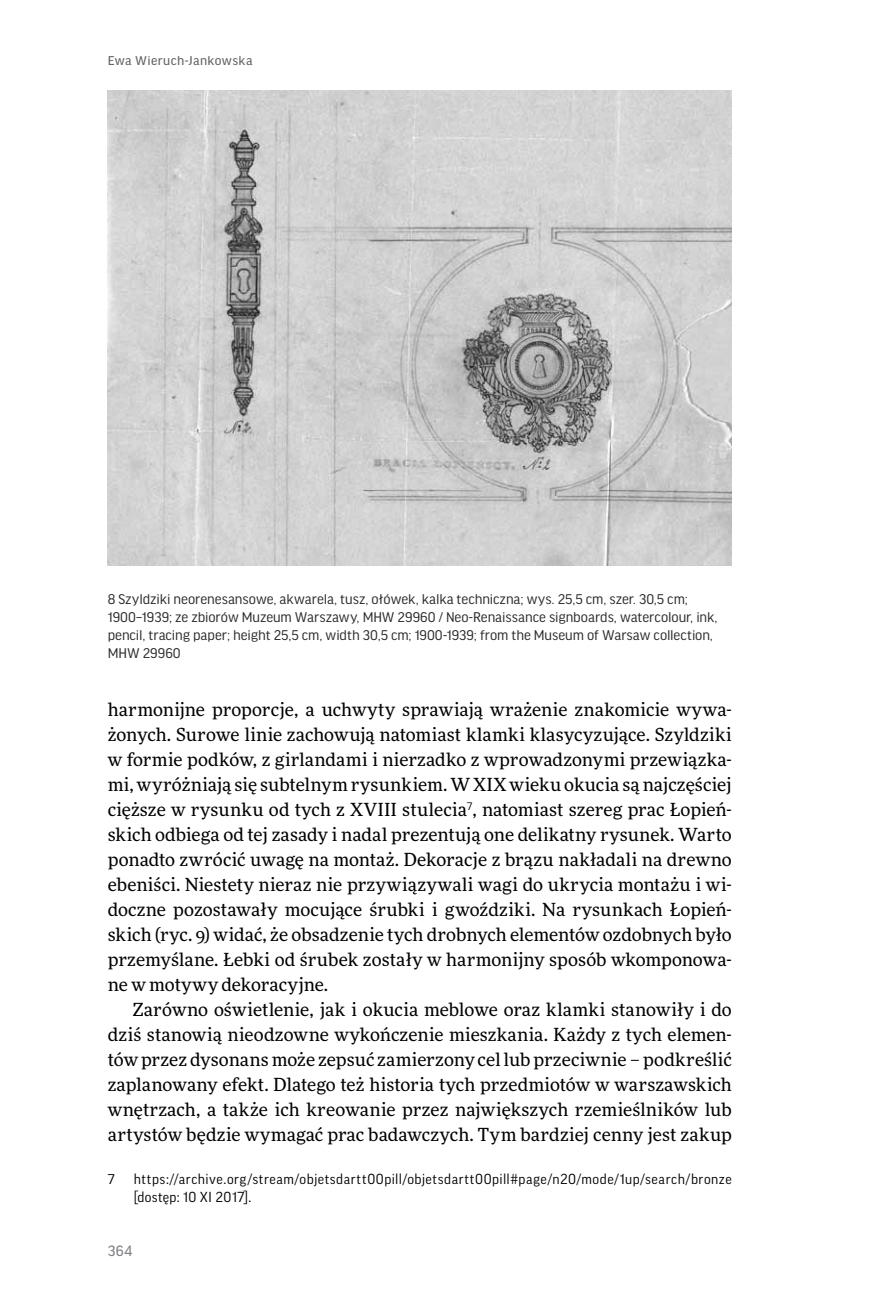
<style>
.page{position:relative;width:885px;height:1304px;background:#fff}
.page>*{position:absolute;margin:0;border:0;box-sizing:border-box;transform-origin:0 0}
.t1{font:18px/25px "More Pro";color:#000;text-align:justify}
.t2{font:16px "Good Headline Pro News";color:#808285}
.t3{font:15px/18px "Good Headline Pro";color:#292829}
.t4{font:14px/18px "Good Pro";letter-spacing:.035em;color:#000}
.t5{font:13.6px "Good Headline Pro News";letter-spacing:.025em;color:#636466}
.t6{font:13.6px "Good Pro";color:#000}
</style>
<div class="page">
<img style="left:108px;top:91px;width:623px;height:475px">
<p class="t5" style="left:108px;top:54px;width:146px">Ewa Wieruch-Jankowska</p>
<p class="t3" style="left:108px;top:590px;width:611px">8 Szyldziki neorenesansowe, akwarela, tusz, ołówek, kalka techniczna; wys. 25,5 cm, szer. 30,5 cm; 1900–1939; ze zbiorów Muzeum Warszawy, MHW 29960 / Neo-Renaissance signboards, watercolour, ink, pencil, tracing paper; height 25,5 cm, width 30,5 cm; 1900-1939; from the Museum of Warsaw collection, MHW 29960</p>
<p class="t1" style="left:108px;top:696px;width:625px">harmonijne proporcje, a uchwyty sprawiają wrażenie znakomicie wywa&shy;żonych. Surowe linie zachowują natomiast klamki klasycyzujące. Szyldziki w formie podków, z girlandami i nierzadko z wprowadzonymi przewiązka&shy;mi, wyróżniają się subtelnym rysunkiem. W XIX wieku okucia są najczęściej cięższe w rysunku od tych z XVIII stulecia<sup>7</sup>, natomiast szereg prac Łopień&shy;skich odbiega od tej zasady i nadal prezentują one delikatny rysunek. Warto ponadto zwrócić uwagę na montaż. Dekoracje z brązu nakładali na drewno ebeniści. Niestety nieraz nie przywiązywali wagi do ukrycia montażu i wi&shy;doczne pozostawały mocujące śrubki i gwoździki. Na rysunkach Łopień&shy;skich (ryc. 9) widać, że obsadzenie tych drobnych elementów ozdobnych było przemyślane. Łebki od śrubek zostały w harmonijny sposób wkomponowa&shy;ne w motywy dekoracyjne.</p>
<p class="t1" style="left:108px;top:996px;width:625px;text-indent:25px">Zarówno oświetlenie, jak i okucia meblowe oraz klamki stanowiły i do dziś stanowią nieodzowne wykończenie mieszkania. Każdy z tych elemen&shy;tów przez dysonans może zepsuć zamierzony cel lub przeciwnie – podkreślić zaplanowany efekt. Dlatego też historia tych przedmiotów w warszawskich wnętrzach, a także ich kreowanie przez największych rzemieślników lub artystów będzie wymagać prac badawczych. Tym bardziej cenny jest zakup</p>
<p class="t6" style="left:108px;top:1171px;width:8px">7</p>
<p class="t4" style="left:134px;top:1170px;width:599px">https://archive.org/stream/objetsdartt00pill/objetsdartt00pill#page/n20/mode/1up/search/bronze [dostęp: 10 XI 2017].</p>
<p class="t2" style="left:108px;top:1243px;width:26px">364</p>
</div>
